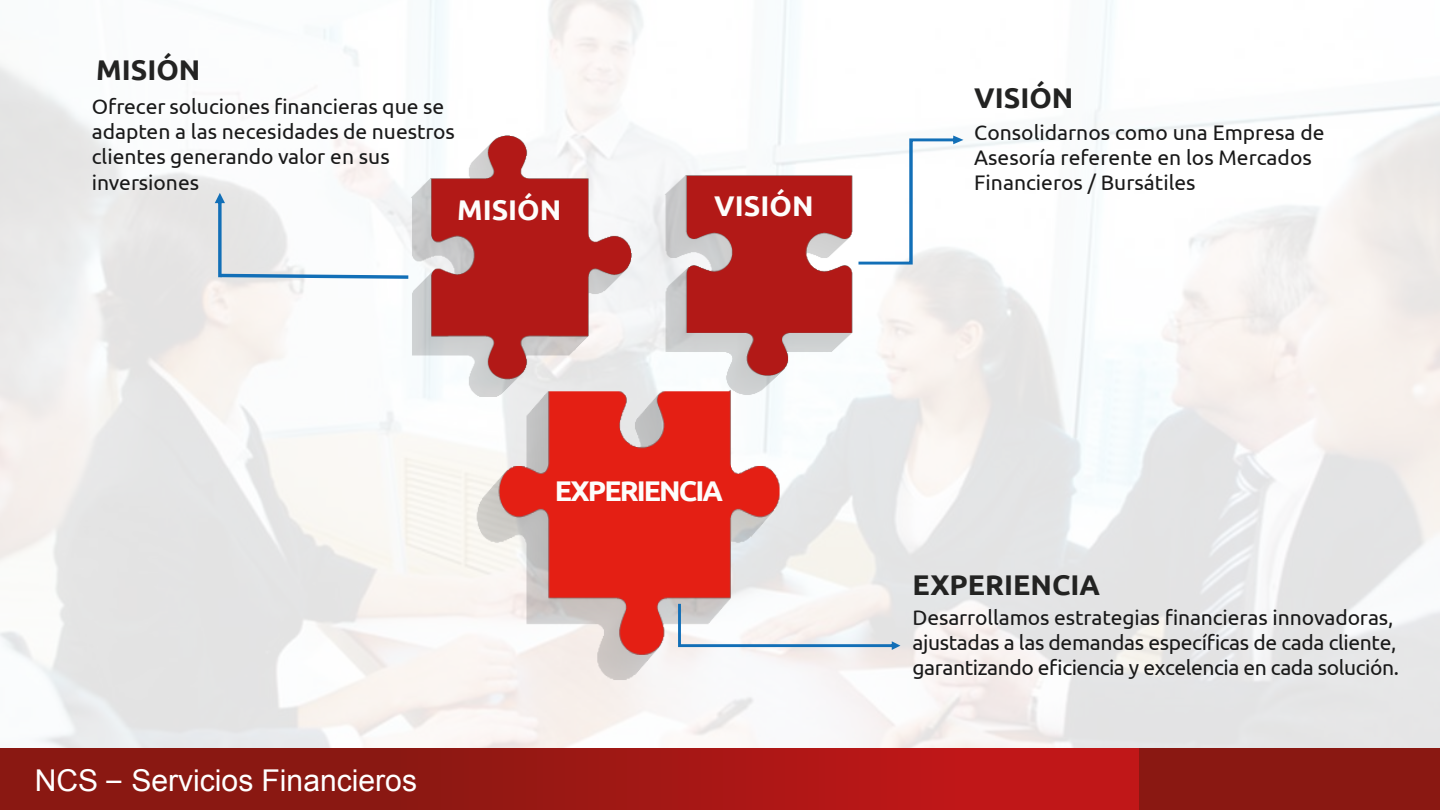
<style>
.page{position:relative;width:1440px;height:810px;background:#fff}
.page>*{position:absolute;margin:0;border:0;box-sizing:border-box;transform-origin:0 0}
.t1{font:30px "Arial";color:#fff}
.t2{font:700 28.5px "Ubuntu";color:#232322}
.t3{font:700 28.5px "Ubuntu";letter-spacing:-.025em;color:#fdfdfb}
.t4{font:700 28.5px "Ubuntu";letter-spacing:-.065em;color:#fdfdfb}
.t5{font:21.15px "Ubuntu";color:#191919}
.t6{font:21px/25.2px "Ubuntu";letter-spacing:-.005em;color:#191919}
.s1{font-family:"Ubuntu"}
</style>
<div class="page">
<svg style="left:0;top:748px;width:1140px;height:62px;background:#9f1714"></svg>
<div style="left:1140px;top:748px;width:300px;height:62px;background:#8a1812"></div>
<img style="left:408px;top:132px;width:228px;height:265px">
<img style="left:654px;top:172px;width:204px;height:226px">
<img style="left:472px;top:386px;width:310px;height:297px">
<svg style="left:215px;top:193px;width:197px;height:88px"></svg>
<svg style="left:859px;top:136px;width:104px;height:129px"></svg>
<svg style="left:678px;top:604px;width:222px;height:46px"></svg>
<h2 class="t2" style="left:96px;top:52px;width:106px">MISIÓN</h2>
<h2 class="t2" style="left:974px;top:81px;width:101px">VISIÓN</h2>
<p class="t5" style="left:92px;top:94px;width:354px">Ofrecer soluciones financieras que se</p>
<p class="t6" style="left:92px;top:118px;width:365px">adapten a las necesidades de nuestros clientes generando valor en sus inversiones</p>
<p class="t6" style="left:974px;top:119px;width:352px">Consolidarnos como una Empresa de<br>Asesoría referente en los Mercados<br>Financieros / Bursátiles</p>
<h2 class="t3" style="left:714px;top:189px;width:101px">VISIÓN</h2>
<h2 class="t3" style="left:457px;top:193px;width:106px">MISIÓN</h2>
<h1 class="t1" style="left:35px;top:761px;width:384px">NCS <span class="s1">–</span> Servicios Financieros</h1>
<h2 class="t4" style="left:555px;top:474px;width:170px">EXPERIENCIA</h2>
<h2 class="t2" style="left:913px;top:568px;width:189px">EXPERIENCIA</h2>
<p class="t6" style="left:913px;top:604px;width:488px">Desarrollamos estrategias financieras innovadoras, ajustadas a las demandas específicas de cada cliente, garantizando eficiencia y excelencia en cada solución.</p>
</div>
